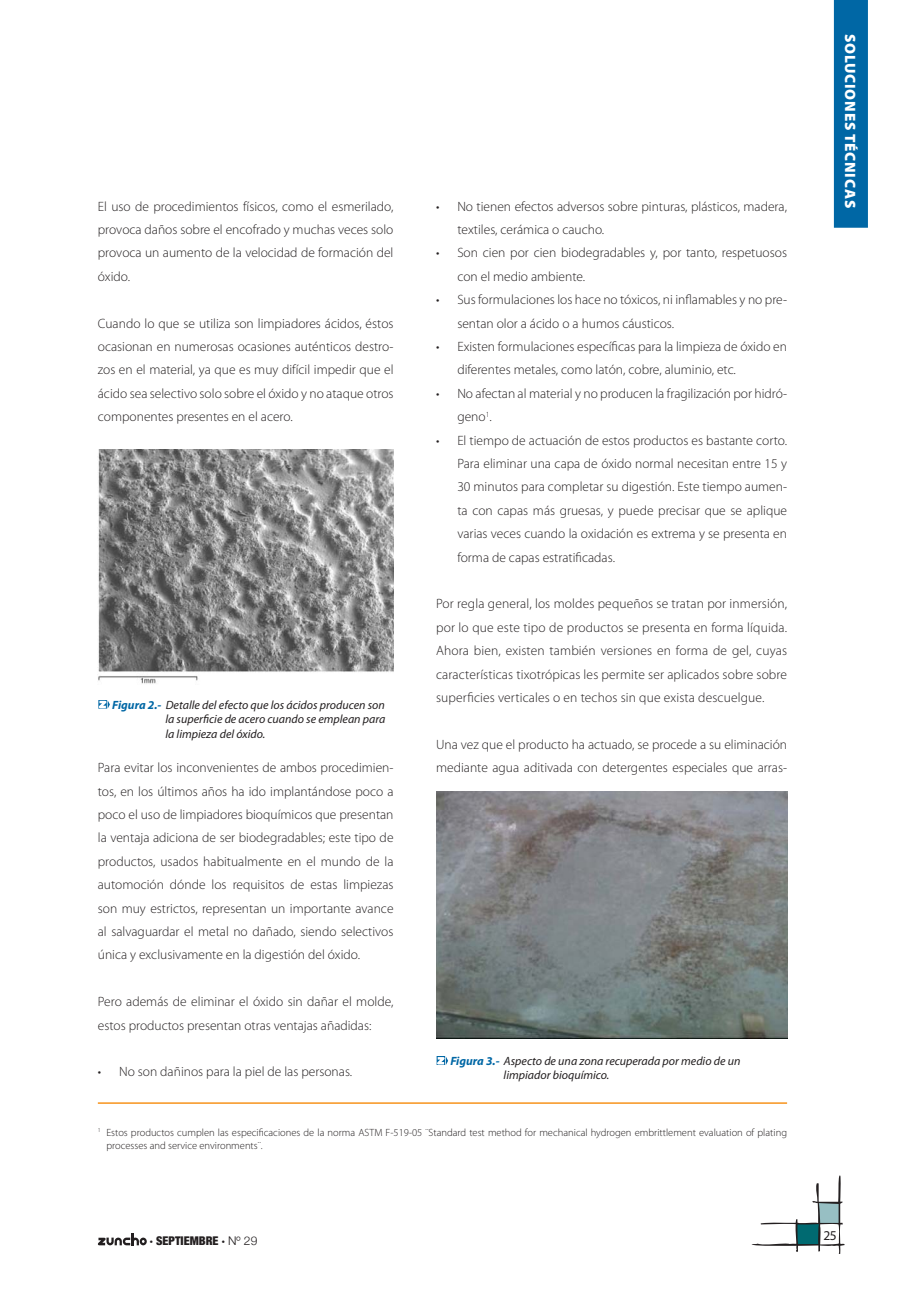
<style>
.page{position:relative;width:919px;height:1289px;background:#fff}
.page>*{position:absolute;margin:0;border:0;box-sizing:border-box;transform-origin:0 0}
.t1{font:900 15px "Myriad Pro";letter-spacing:.05em;color:#fff}
.t2{font:300 13.5px/23.4px "Myriad Pro";color:#231f20}
.t3{font:13.5px "Myriad Pro";color:#231f20}
.t4{font:italic 12px/14.4px "Myriad Pro";color:#231f20;text-align:justify}
.t5{font:900 condensed 12px "Helvetica Neue";color:#231f20}
.t6{font:300 10.5px/12.6px "Myriad Pro";color:#231f20}
.s1{font-weight:700;color:#0067a5}
.s2{font-weight:300;font-stretch:normal}
</style>
<div class="page">
<div style="left:834px;top:0;width:33px;height:227px;background:#0067a5"></div>
<div style="left:833px;top:0;width:34px;height:228px;border:2px solid #0067a5"></div>
<svg style="left:751px;top:1175px;width:93px;height:78px"></svg>
<svg style="left:97px;top:1233px;width:50px;height:12px"></svg>
<img style="left:98px;top:449px;width:295px;height:235px">
<img style="left:436px;top:792px;width:351px;height:246px">
<svg style="left:98px;top:700px;width:12px;height:8px"></svg>
<svg style="left:436px;top:1056px;width:12px;height:8px"></svg>
<hr style="left:98px;top:1102px;width:689px;height:1px;background:#f7931d">
<p class="t2" style="left:98px;top:196px;width:297px;text-align:justify">El uso de procedimientos físicos, como el esmerilado, provoca daños sobre el encofrado y muchas veces solo provoca un aumento de la velocidad de formación del óxido.</p>
<p class="t2" style="left:98px;top:313px;width:297px;text-align:justify">Cuando lo que se utiliza son limpiadores ácidos, éstos ocasionan en numerosas ocasiones auténticos destro&shy;zos en el material, ya que es muy difícil impedir que el ácido sea selectivo solo sobre el óxido y no ataque otros componentes presentes en el acero.</p>
<p class="t4" style="left:165px;top:698px;width:221px;text-indent:-53px"><span class="s1">Figura 2.-</span> Detalle del efecto que los ácidos producen son la superficie de acero cuando se emplean para la limpieza del óxido.</p>
<p class="t2" style="left:98px;top:757px;width:297px;text-align:justify">Para evitar los inconvenientes de ambos procedimien&shy;tos, en los últimos años ha ido implantándose poco a poco el uso de limpiadores bioquímicos que presentan la ventaja adiciona de ser biodegradables; este tipo de productos, usados habitualmente en el mundo de la automoción dónde los requisitos de estas limpiezas son muy estrictos, representan un importante avance al salvaguardar el metal no dañado, siendo selectivos única y exclusivamente en la digestión del óxido.</p>
<p class="t2" style="left:98px;top:991px;width:297px">Pero además de eliminar el óxido sin dañar el molde, estos productos presentan otras ventajas añadidas:</p>
<p class="t2" style="left:98px;top:1061px;width:256px">• No son dañinos para la piel de las personas.</p>
<p class="t2" style="left:457px;top:196px;width:331px;text-indent:-21px">• No tienen efectos adversos sobre pinturas, plásticos, madera, textiles, cerámica o caucho.</p>
<p class="t2" style="left:457px;top:242px;width:331px;text-indent:-21px">• Son cien por cien biodegradables y, por tanto, respetuosos con el medio ambiente.</p>
<p class="t2" style="left:457px;top:289px;width:331px;text-indent:-21px">• Sus formulaciones los hace no tóxicos, ni inflamables y no pre&shy;sentan olor a ácido o a humos cáusticos.</p>
<p class="t2" style="left:457px;top:336px;width:331px;text-indent:-21px">• Existen formulaciones específicas para la limpieza de óxido en diferentes metales, como latón, cobre, aluminio, etc.</p>
<p class="t2" style="left:457px;top:383px;width:331px;text-indent:-21px">• No afectan al material y no producen la fragilización por hidró&shy;geno<sup>1</sup>.</p>
<p class="t2" style="left:457px;top:430px;width:331px;text-align:justify;text-indent:-21px">• El tiempo de actuación de estos productos es bastante corto.<br>Para eliminar una capa de óxido normal necesitan entre 15 y 30 minutos para completar su digestión. Este tiempo aumen&shy;ta con capas más gruesas, y puede precisar que se aplique varias veces cuando la oxidación es extrema y se presenta en forma de capas estratificadas.</p>
<p class="t2" style="left:436px;top:593px;width:352px;text-align:justify">Por regla general, los moldes pequeños se tratan por inmersión, por lo que este tipo de productos se presenta en forma líquida.<br>Ahora bien, existen también versiones en forma de gel, cuyas características tixotrópicas les permite ser aplicados sobre sobre superficies verticales o en techos sin que exista descuelgue.</p>
<p class="t2" style="left:436px;top:734px;width:352px">Una vez que el producto ha actuado, se procede a su eliminación mediante agua aditivada con detergentes especiales que arras-</p>
<p class="t4" style="left:503px;top:1054px;width:238px;text-indent:-53px"><span class="s1">Figura 3.-</span> Aspecto de una zona recuperada por medio de un limpiador bioquímico.</p>
<p class="t6" style="left:106px;top:1127px;width:682px;text-indent:-9px"><sup>1</sup> Estos productos cumplen las especificaciones de la norma ASTM F-519-05 ¨Standard test method for mechanical hydrogen embrittlement evaluation of plating processes and service environments¨.</p>
<p class="t5" style="left:150px;top:1233px;width:109px">· SEPTIEMBRE · <span class="s2">Nº 29</span></p>
<p class="t1" style="left:855px;top:34px;width:175px;rotate:90deg">SOLUCIONES TÉCNICAS</p>
<p class="t3" style="left:823px;top:1229px;width:15px">25</p>
</div>
